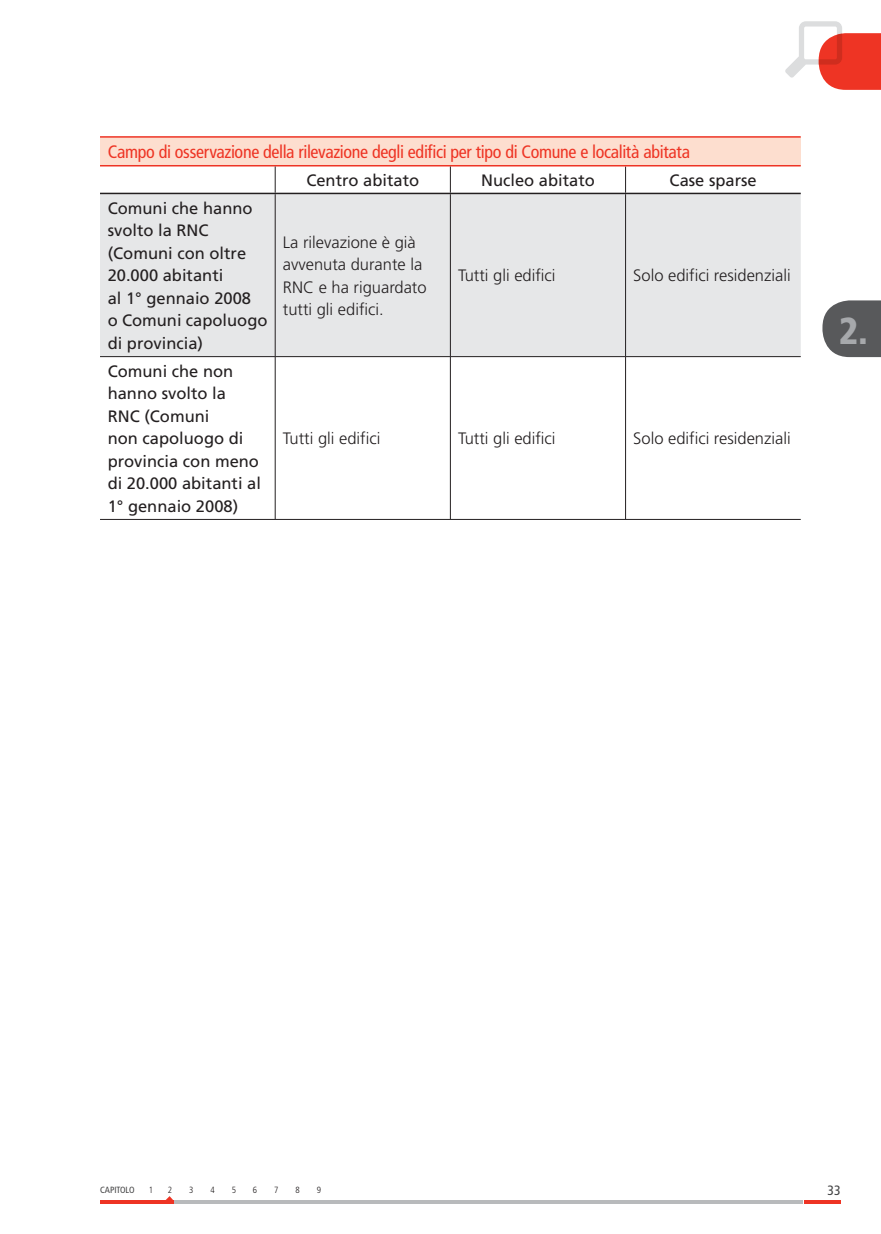
<style>
.page{position:relative;width:881px;height:1234px;background:#fff}
.page>*{position:absolute;margin:0;border:0;box-sizing:border-box;transform-origin:0 0}
.t1{font:900 condensed 37.5px "Frutiger";color:#a7a9ac}
.t2{font:condensed 18px "Frutiger";letter-spacing:-.015em;color:#ee3424}
.t3{font:16.5px/22.5px "Frutiger";color:#231f20}
.t4{font:300 16.5px/22.5px "Frutiger";color:#231f20}
.t5{font:condensed 13.5px "Frutiger";color:#404041}
.t6{font:300 condensed 9px "Frutiger";color:#231f20}
.t7{font:condensed 9px "Frutiger";color:#404041}
</style>
<div class="page">
<svg style="left:804px;top:1200px;width:36px;height:3px"></svg>
<hr style="left:173px;top:1200px;width:629px;height:3px;background:#b8babc">
<svg style="left:785px;top:21px;width:95px;height:69px"></svg>
<svg style="left:822px;top:300px;width:58px;height:57px;background:#696a6c"></svg>
<svg style="left:100px;top:1199px;width:73px;height:4px"></svg>
<div style="left:100px;top:137px;width:700px;height:29px;background:#fddecf"></div>
<div style="left:100px;top:194px;width:700px;height:162px;background:#e6e7e8"></div>
<svg style="left:276px;top:357px;width:524px;height:162px"></svg>
<hr style="left:625px;top:194px;width:1px;height:162px;background:#231f20">
<hr style="left:625px;top:357px;width:1px;height:162px;background:#231f20">
<hr style="left:100px;top:136px;width:700px;height:2px;background:#ee3424">
<hr style="left:275px;top:194px;width:1px;height:162px;background:#231f20">
<hr style="left:450px;top:194px;width:1px;height:162px;background:#231f20">
<hr style="left:275px;top:357px;width:1px;height:162px;background:#231f20">
<hr style="left:450px;top:357px;width:1px;height:162px;background:#231f20">
<hr style="left:100px;top:519px;width:700px;height:1px;background:#231f20">
<hr style="left:100px;top:165px;width:700px;height:1px;background:#ee3424">
<hr style="left:100px;top:356px;width:700px;height:1px;background:#231f20">
<svg style="left:100px;top:166px;width:700px;height:27px"></svg>
<hr style="left:100px;top:193px;width:700px;height:1px;background:#231f20">
<p class="t2" style="left:108px;top:144px;width:583px">Campo di osservazione della rilevazione degli edifici per tipo di Comune e località abitata</p>
<p class="t3" style="left:306px;top:170px;width:114px">Centro abitato</p>
<p class="t3" style="left:481px;top:170px;width:115px">Nucleo abitato</p>
<p class="t3" style="left:669px;top:170px;width:89px">Case sparse</p>
<p class="t3" style="left:108px;top:198px;width:161px">Comuni che hanno svolto la RNC (Comuni con oltre<br>20.000 abitanti<br>al 1° gennaio 2008<br>o Comuni capoluogo di provincia)</p>
<p class="t4" style="left:283px;top:232px;width:145px">La rilevazione è già avvenuta durante la<br>RNC e ha riguardato tutti gli edifici.</p>
<p class="t4" style="left:458px;top:265px;width:99px">Tutti gli edifici</p>
<p class="t4" style="left:633px;top:265px;width:159px">Solo edifici residenziali</p>
<p class="t3" style="left:108px;top:361px;width:155px">Comuni che non hanno svolto la<br>RNC (Comuni<br>non capoluogo di provincia con meno di 20.000 abitanti al<br>1° gennaio 2008)</p>
<p class="t4" style="left:283px;top:428px;width:99px">Tutti gli edifici</p>
<p class="t4" style="left:458px;top:428px;width:99px">Tutti gli edifici</p>
<p class="t4" style="left:633px;top:428px;width:159px">Solo edifici residenziali</p>
<h1 class="t1" style="left:838px;top:315px;width:31px">2.</h1>
<p class="t7" style="left:100px;top:1185px;width:36px">CAPITOLO</p>
<p class="t6" style="left:149px;top:1185px;width:6px">1</p>
<p class="t6" style="left:168px;top:1185px;width:6px">2</p>
<p class="t6" style="left:189px;top:1185px;width:6px">3</p>
<p class="t6" style="left:210px;top:1185px;width:6px">4</p>
<p class="t6" style="left:231px;top:1185px;width:6px">5</p>
<p class="t6" style="left:253px;top:1185px;width:6px">6</p>
<p class="t6" style="left:274px;top:1185px;width:6px">7</p>
<p class="t6" style="left:295px;top:1185px;width:6px">8</p>
<p class="t6" style="left:317px;top:1185px;width:6px">9</p>
<p class="t5" style="left:827px;top:1184px;width:14px">33</p>
</div>
